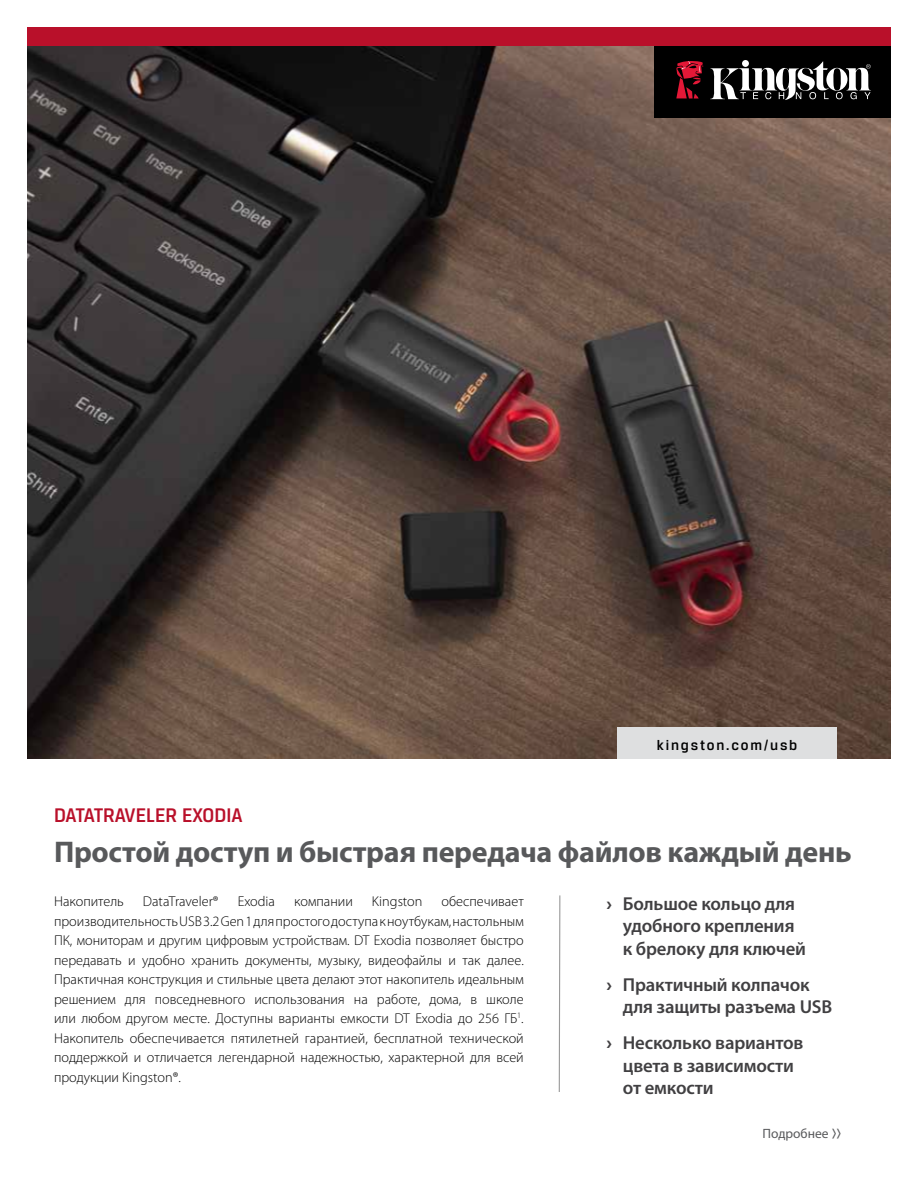
<style>
.page{position:relative;width:918px;height:1188px;background:#fff}
.page>*{position:absolute;margin:0;border:0;box-sizing:border-box;transform-origin:0 0}
.t1{font:700 30px "Myriad Pro";letter-spacing:-.01em;color:#58595b}
.t2{font:500 21px "Breuer Text";color:#b9102a}
.t3{font:600 18.75px/22.5px "Myriad Pro";letter-spacing:-.01em;color:#414042}
.t4{font:500 15px "Breuer Text";letter-spacing:.12em;color:#000}
.t5{font:300 14.25px/19.5px "Myriad Pro";color:#000;text-align:justify}
.t6{font:13.5px "Myriad Pro";color:#58595b}
.s1{font-family:"Breuer Text";font-weight:700}
.s2{font-family:"Breuer Text";font-weight:500}
</style>
<div class="page">
<img style="left:27px;top:46px;width:864px;height:713px">
<div style="left:617px;top:727px;width:220px;height:32px;background:#dedfe0"></div>
<div style="left:27px;top:27px;width:864px;height:19px;background:#b9102a"></div>
<div style="left:655px;top:46px;width:236px;height:71px;background:#000"></div>
<svg style="left:710px;top:61px;width:161px;height:39px"></svg>
<svg style="left:676px;top:61px;width:28px;height:38px"></svg>
<svg style="left:558px;top:895px;width:3px;height:197px"></svg>
<h2 class="t2" style="left:54px;top:804px;width:190px">DATATRAVELER EXODIA</h2>
<p class="t4" style="left:657px;top:736px;width:142px">kingston.com/usb</p>
<h1 class="t1" style="left:54px;top:832px;width:799px">Простой доступ и быстрая передача файлов каждый день</h1>
<p class="t5" style="left:54px;top:892px;width:71px">Накопитель</p>
<p class="t5" style="left:143px;top:892px;width:77px">DataTraveler®</p>
<p class="t5" style="left:238px;top:892px;width:39px">Exodia</p>
<p class="t5" style="left:294px;top:892px;width:60px">компании</p>
<p class="t5" style="left:372px;top:892px;width:52px">Kingston</p>
<p class="t5" style="left:54px;top:892px;width:471px;text-indent:388px">обеспечивает производительность USB 3.2 Gen 1 для простого доступа к ноутбукам, настольным ПК, мониторам и другим цифровым устройствам. DT Exodia позволяет быстро передавать и удобно хранить документы, музыку, видеофайлы и так далее.<br>Практичная конструкция и стильные цвета делают этот накопитель идеальным решением для повседневного использования на работе, дома, в школе или любом другом месте. Доступны варианты емкости DT Exodia до 256 ГБ<sup>1</sup>.<br>Накопитель обеспечивается пятилетней гарантией, бесплатной технической поддержкой и отличается легендарной надежностью, характерной для всей продукции Kingston®.</p>
<h3 class="t3" style="left:623px;top:891px;width:185px;text-indent:-17px"><span class="s1">›</span> Большое кольцо для удобного крепления к брелоку для ключей</h3>
<h3 class="t3" style="left:623px;top:972px;width:211px;text-indent:-17px"><span class="s1">›</span> Практичный колпачок для защиты разъема USB</h3>
<h3 class="t3" style="left:623px;top:1031px;width:182px;text-indent:-17px"><span class="s1">›</span> Несколько вариантов цвета в зависимости от емкости</h3>
<p class="t6" style="left:762px;top:1125px;width:80px">Подробнее <span class="s2">&gt;&gt;</span></p>
</div>
